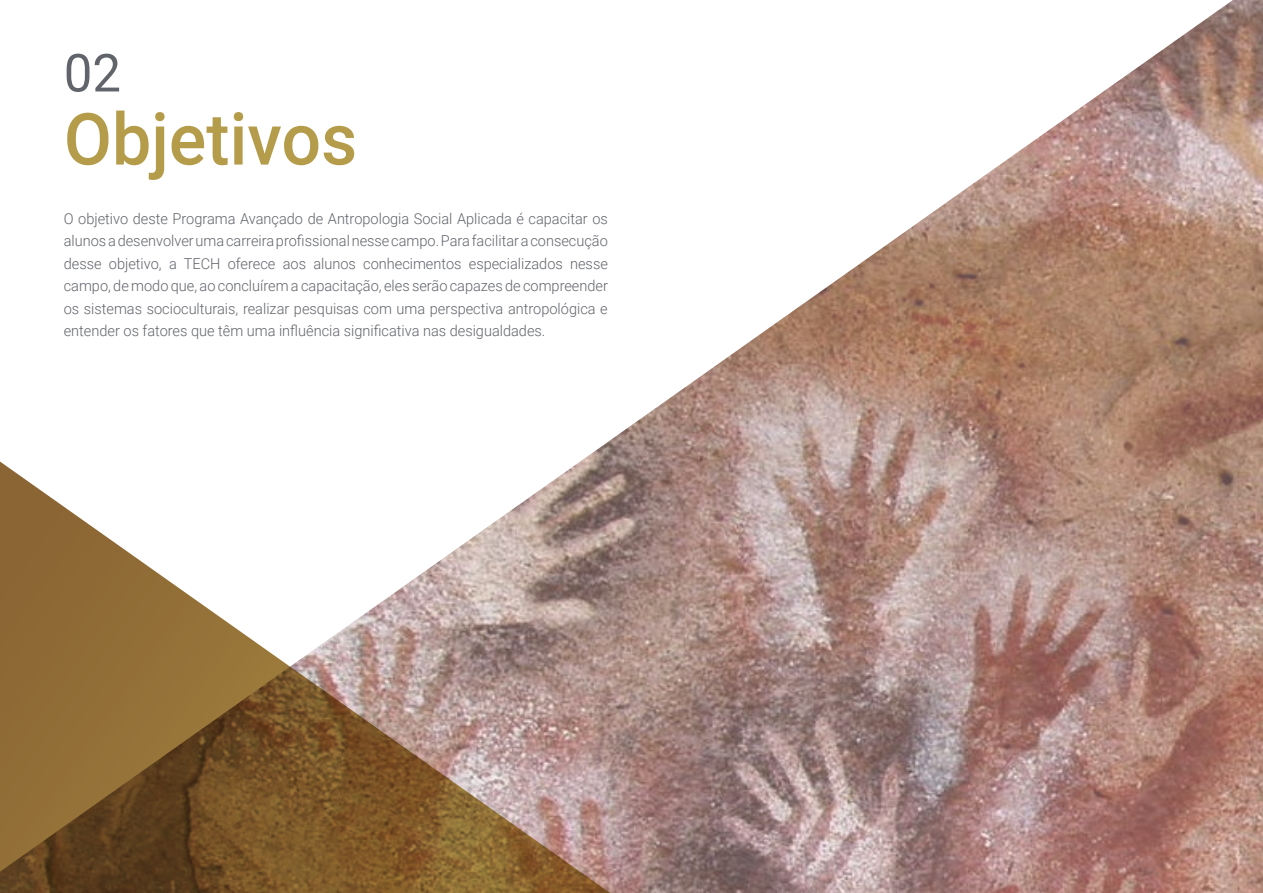
<style>
.page{position:relative;width:1263px;height:893px;background:#fff}
.page>*{position:absolute;margin:0;border:0;box-sizing:border-box;transform-origin:0 0}
.t1{font:500 72px "Roboto";color:#b49c4b}
.t2{font:52.5px "Roboto";color:#61646a}
.t3{font:300 15px/22.5px "Roboto";color:#61646a;text-align:justify}
</style>
<div class="page">
<img style="left:602px;top:0;width:661px;height:893px">
<svg style="left:0;top:446px;width:640px;height:447px"></svg>
<h2 class="t2" style="left:64px;top:36px;width:59px">02</h2>
<h1 class="t1" style="left:64px;top:89px;width:295px">Objetivos</h1>
<p class="t3" style="left:64px;top:207px;width:546px">O objetivo deste Programa Avançado de Antropologia Social Aplicada é capacitar os alunos a desenvolver uma carreira profissional nesse campo. Para facilitar a consecução desse objetivo, a TECH oferece aos alunos conhecimentos especializados nesse campo, de modo que, ao concluírem a capacitação, eles serão capazes de compreender os sistemas socioculturais, realizar pesquisas com uma perspectiva antropológica e entender os fatores que têm uma influência significativa nas desigualdades.</p>
</div>
